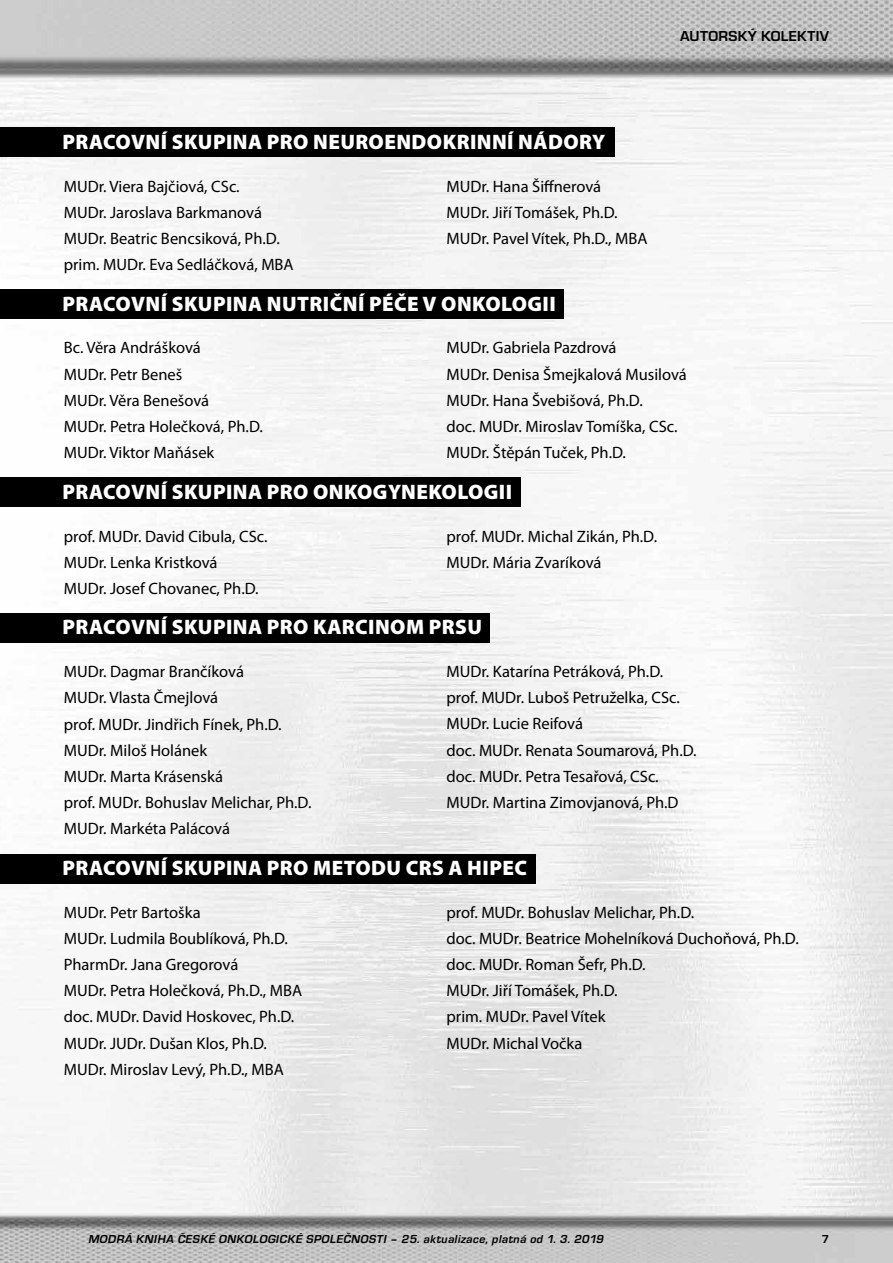
<style>
.page{position:relative;width:893px;height:1263px;background:#fff}
.page>*{position:absolute;margin:0;border:0;box-sizing:border-box;transform-origin:0 0}
.t1{font:900 21px "Myriad Pro";letter-spacing:.02em;color:#fff}
.t2{font:16.5px/26.1px "Myriad Pro";color:#000}
.t3{font:700 15px "Eurostile TOT";letter-spacing:.025em;color:#000}
.t4{font:italic 700 12px "Eurostile TOT";color:#000}
.t5{font:700 12px "Eurostile TOT";color:#000}
</style>
<div class="page">
<img style="left:0;top:0;width:893px;height:1263px">
<div style="left:0;top:128px;width:614px;height:29px;background:#000"></div>
<div style="left:0;top:289px;width:563px;height:30px;background:#000"></div>
<div style="left:0;top:613px;width:490px;height:30px;background:#000"></div>
<div style="left:0;top:854px;width:536px;height:29px;background:#000"></div>
<div style="left:0;top:477px;width:520px;height:30px;background:#000"></div>
<p class="t3" style="left:680px;top:28px;width:150px">AUTORSKÝ KOLEKTIV</p>
<p class="t1" style="left:63px;top:130px;width:544px">PRACOVNÍ SKUPINA PRO NEUROENDOKRINNÍ NÁDORY</p>
<p class="t2" style="left:64px;top:174px;width:231px">MUDr. Viera Bajčiová, CSc.<br>MUDr. Jaroslava Barkmanová<br>MUDr. Beatric Bencsiková, Ph.D. prim. MUDr. Eva Sedláčková, MBA</p>
<p class="t2" style="left:446px;top:174px;width:203px">MUDr. Hana Šiffnerová<br>MUDr. Jiří Tomášek, Ph.D.<br>MUDr. Pavel Vítek, Ph.D., MBA</p>
<p class="t1" style="left:63px;top:291px;width:495px">PRACOVNÍ SKUPINA NUTRIČNÍ PÉČE V ONKOLOGII</p>
<p class="t2" style="left:64px;top:335px;width:201px">Bc. Věra Andrášková<br>MUDr. Petr Beneš<br>MUDr. Věra Benešová<br>MUDr. Petra Holečková, Ph.D.<br>MUDr. Viktor Maňásek</p>
<p class="t2" style="left:446px;top:335px;width:242px">MUDr. Gabriela Pazdrová<br>MUDr. Denisa Šmejkalová Musilová<br>MUDr. Hana Švebišová, Ph.D.<br>doc. MUDr. Miroslav Tomíška, CSc.<br>MUDr. Štěpán Tuček, Ph.D.</p>
<p class="t1" style="left:63px;top:480px;width:451px">PRACOVNÍ SKUPINA PRO ONKOGYNEKOLOGII</p>
<p class="t2" style="left:64px;top:523px;width:205px">prof. MUDr. David Cibula, CSc.<br>MUDr. Lenka Kristková<br>MUDr. Josef Chovanec, Ph.D.</p>
<p class="t2" style="left:446px;top:523px;width:212px">prof. MUDr. Michal Zikán, Ph.D.<br>MUDr. Mária Zvaríková</p>
<p class="t1" style="left:63px;top:615px;width:421px">PRACOVNÍ SKUPINA PRO KARCINOM PRSU</p>
<p class="t2" style="left:64px;top:659px;width:249px">MUDr. Dagmar Brančíková<br>MUDr. Vlasta Čmejlová<br>prof. MUDr. Jindřich Fínek, Ph.D.<br>MUDr. Miloš Holánek<br>MUDr. Marta Krásenská<br>prof. MUDr. Bohuslav Melichar, Ph.D.<br>MUDr. Markéta Palácová</p>
<p class="t2" style="left:446px;top:659px;width:252px">MUDr. Katarína Petráková, Ph.D. prof. MUDr. Luboš Petruželka, CSc.<br>MUDr. Lucie Reifová<br>doc. MUDr. Renata Soumarová, Ph.D. doc. MUDr. Petra Tesařová, CSc.<br>MUDr. Martina Zimovjanová, Ph.D</p>
<p class="t1" style="left:63px;top:856px;width:466px">PRACOVNÍ SKUPINA PRO METODU CRS A HIPEC</p>
<p class="t2" style="left:64px;top:900px;width:240px">MUDr. Petr Bartoška<br>MUDr. Ludmila Boublíková, Ph.D.<br>PharmDr. Jana Gregorová<br>MUDr. Petra Holečková, Ph.D., MBA doc. MUDr. David Hoskovec, Ph.D.<br>MUDr. JUDr. Dušan Klos, Ph.D.<br>MUDr. Miroslav Levý, Ph.D., MBA</p>
<p class="t2" style="left:446px;top:900px;width:354px">prof. MUDr. Bohuslav Melichar, Ph.D.<br>doc. MUDr. Beatrice Mohelníková Duchoňová, Ph.D. doc. MUDr. Roman Šefr, Ph.D.<br>MUDr. Jiří Tomášek, Ph.D.<br>prim. MUDr. Pavel Vítek<br>MUDr. Michal Vočka</p>
<p class="t4" style="left:88px;top:1233px;width:519px">MODRÁ KNIHA ČESKÉ ONKOLOGICKÉ SPOLEČNOSTI – 25. aktualizace, platná od 1. 3. 2019</p>
<p class="t5" style="left:822px;top:1233px;width:9px">7</p>
</div>
